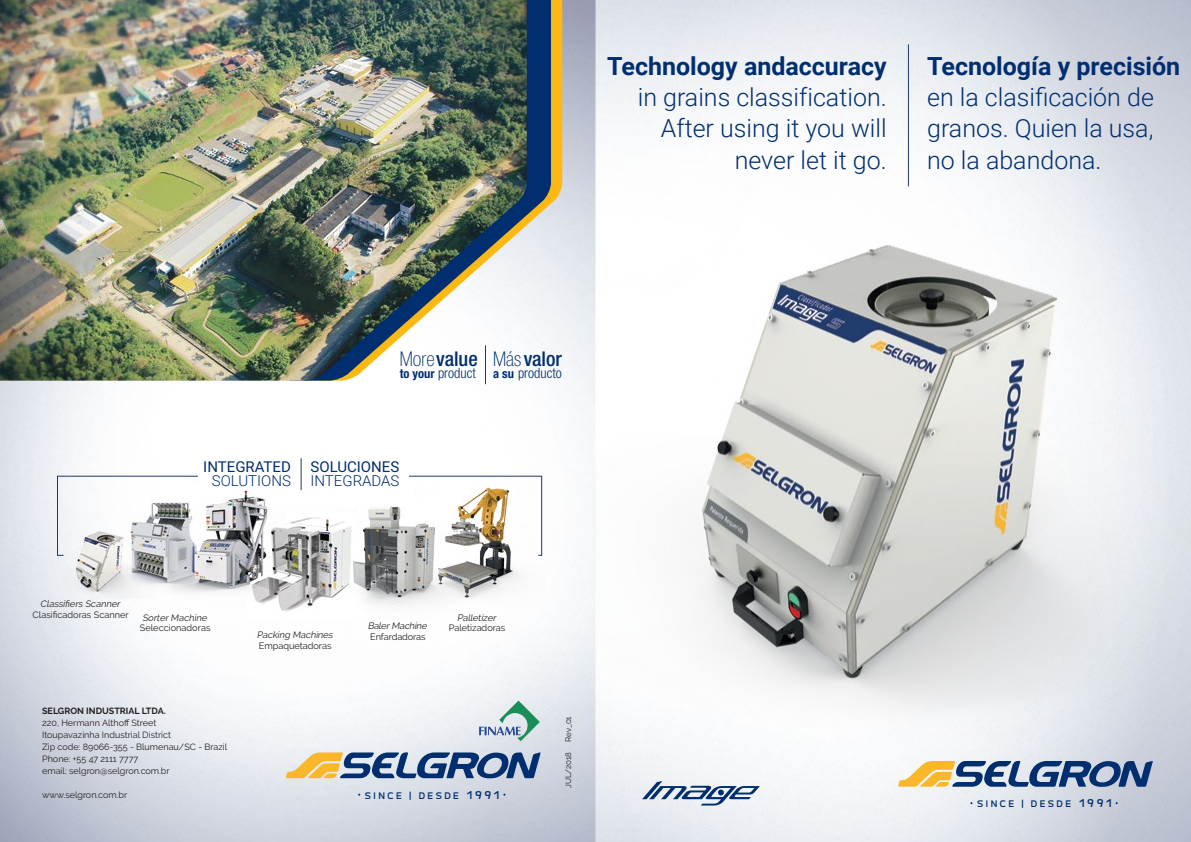
<style>
.page{position:relative;width:1191px;height:842px;background:#fff}
.page>*{position:absolute;margin:0;border:0;box-sizing:border-box;transform-origin:0 0}
.t1{font:300 25px/31.2px "Roboto";color:#002e6e;text-align:justify}
.t2{font:700 25px "Roboto";color:#002e6e}
.t3{font:500 condensed 20.3px "Helvetica Neue LT Std";color:#002e6e}
.t4{font:900 15px "Roboto";color:#002e6e}
.t5{font:300 15px "Roboto";color:#002e6e}
.t6{font:300 condensed 14.1px "Helvetica Neue LT Std";color:#002e6e}
.t7{font:12.4px "Labrador A Bold";letter-spacing:.2em;color:#002e6e}
.t8{font:9.2px "Raleway";letter-spacing:-.005em;color:#231f20}
.t9{font:italic 9.2px "Raleway";color:#231f20}
.t10{font:9px/12px "Raleway";color:#231f20}
.t11{font:700 9px "Raleway";color:#231f20}
.t12{font:8px "Raleway";letter-spacing:-.025em;color:#231f20}
.s1{font-weight:100}
.s2{font-weight:700;font-size:12.6px}
.s3{font-size:14.7px}
</style>
<div class="page">
<img style="left:0;top:0;width:1191px;height:842px">
<svg style="left:551px;top:0;width:11px;height:381px;fill:#f7b916"></svg>
<svg style="left:527px;top:0;width:24px;height:381px;fill:#002e6e"></svg>
<img style="left:0;top:0;width:527px;height:381px">
<svg style="left:286px;top:700px;width:255px;height:78px"></svg>
<svg style="left:898px;top:754px;width:255px;height:33px;background:#98a2ac"></svg>
<img style="left:62px;top:473px;width:483px;height:147px">
<svg style="left:56px;top:475px;width:142px;height:81px"></svg>
<img style="left:408px;top:475px;width:134px;height:81px">
<hr style="left:301px;top:459px;width:1px;height:31px;background:#203969">
<svg style="left:642px;top:781px;width:118px;height:24px"></svg>
<hr style="left:485px;top:346px;width:1px;height:38px;background:#203969">
<img style="left:594px;top:160px;width:597px;height:580px">
<hr style="left:908px;top:44px;width:1px;height:142px;background:#203969">
<h1 class="t2" style="left:607px;top:49px;width:281px">Technology andaccuracy</h1>
<h1 class="t1" style="left:637px;top:81px;width:250px;text-align:right">in grains classification.<br>After using it you will never let it go.</h1>
<h1 class="t2" style="left:927px;top:49px;width:255px">Tecnología y precisión</h1>
<h1 class="t1" style="left:927px;top:81px;width:228px">en la clasificación de granos. Quien la usa, no la abandona.</h1>
<p class="t9" style="left:40px;top:598px;width:83px">Classifiers Scanner</p>
<h2 class="t3" style="left:400px;top:347px;width:80px"><span class="s1">More</span>value</h2>
<h3 class="t6" style="left:400px;top:365px;width:78px"><span class="s2">to your</span> product</h3>
<h2 class="t3" style="left:493px;top:346px;width:70px"><span class="s1">Más</span> valor</h2>
<h3 class="t6" style="left:493px;top:364px;width:70px"><span class="s2">a su</span> producto</h3>
<h3 class="t4" style="left:203px;top:456px;width:89px">INTEGRATED</h3>
<h3 class="t5" style="left:212px;top:470px;width:80px">SOLUTIONS</h3>
<h3 class="t4" style="left:310px;top:456px;width:90px">SOLUCIONES</h3>
<h3 class="t5" style="left:310px;top:470px;width:90px">INTEGRADAS</h3>
<p class="t8" style="left:33px;top:609px;width:98px">Clasificadoras Scanner</p>
<p class="t9" style="left:457px;top:612px;width:42px">Palletizer</p>
<p class="t8" style="left:140px;top:623px;width:72px">Seleccionadoras</p>
<p class="t8" style="left:259px;top:641px;width:74px">Empaquetadoras</p>
<p class="t9" style="left:142px;top:612px;width:68px">SorterMachine</p>
<p class="t9" style="left:368px;top:620px;width:63px">BalerMachine</p>
<p class="t8" style="left:449px;top:623px;width:58px">Paletizadoras</p>
<p class="t9" style="left:257px;top:630px;width:79px">Packing Machines</p>
<p class="t8" style="left:370px;top:631px;width:57px">Enfardadoras</p>
<p class="t11" style="left:42px;top:706px;width:125px">SELGRON INDUSTRIAL LTDA.</p>
<p class="t10" style="left:42px;top:717px;width:187px">220, Hermann Althoff Street<br>Itoupavazinha Industrial District<br>Zip code: 89066-355 - Blumenau/SC - Brazil<br>Phone: +55 47 2111 7777<br>email: selgron@selgron.com.br</p>
<p class="t10" style="left:42px;top:789px;width:87px">www.selgron.com.br</p>
<h3 class="t7" style="left:365px;top:789px;width:136px">SINCE | DESDE <span class="s3">1991</span></h3>
<p class="t12" style="left:564px;top:742px;width:27px;rotate:-90deg">Rev_01</p>
<p class="t12" style="left:564px;top:788px;width:37px;rotate:-90deg">JUL/2018</p>
<h3 class="t7" style="left:977px;top:797px;width:136px">SINCE | DESDE <span class="s3">1991</span></h3>
</div>
